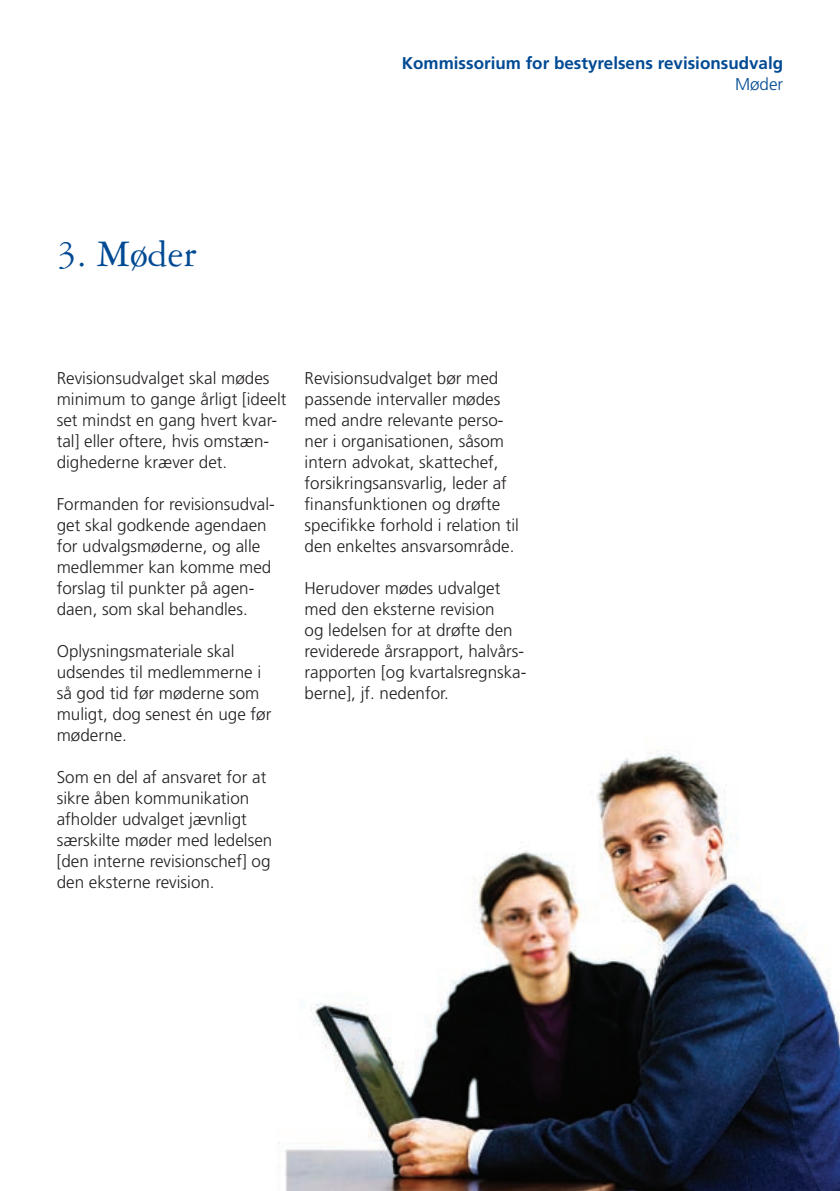
<style>
.page{position:relative;width:840px;height:1191px;background:#fff}
.page>*{position:absolute;margin:0;border:0;box-sizing:border-box;transform-origin:0 0}
.t1{font:40px "Garamond Three";color:#014a94}
.t2{font:300 17px/21px "Frutiger";color:#231f20}
.t3{font:700 17px "Frutiger";color:#014a94}
.t4{font:300 17px "Frutiger";color:#014a94}
</style>
<div class="page">
<img style="left:279px;top:750px;width:560px;height:441px">
<p class="t3" style="left:401px;top:54px;width:382px">Kommissorium for bestyrelsens revisionsudvalg</p>
<p class="t4" style="left:734px;top:75px;width:50px">Møder</p>
<h1 class="t1" style="left:57px;top:233px;width:141px">3. Møder</h1>
<p class="t2" style="left:57px;top:367px;width:231px">Revisionsudvalget skal mødes minimum to gange årligt [ideelt set mindst en gang hvert kvar&shy;tal] eller oftere, hvis omstæn&shy;dighederne kræver det.</p>
<p class="t2" style="left:57px;top:493px;width:219px">Formanden for revisionsudval&shy;get skal godkende agendaen for udvalgsmøderne, og alle medlemmer kan komme med forslag til punkter på agen&shy;daen, som skal behandles.</p>
<p class="t2" style="left:57px;top:640px;width:216px">Oplysningsmateriale skal udsendes til medlemmerne i så god tid før møderne som muligt, dog senest én uge før møderne.</p>
<p class="t2" style="left:57px;top:766px;width:217px">Som en del af ansvaret for at sikre åben kommunikation afholder udvalget jævnligt særskilte møder med ledelsen [den interne revisionschef] og den eksterne revision.</p>
<p class="t2" style="left:304px;top:367px;width:216px">Revisionsudvalget bør med passende intervaller mødes med andre relevante perso&shy;ner i organisationen, såsom intern advokat, skattechef, forsikringsansvarlig, leder af finansfunktionen og drøfte specifikke forhold i relation til den enkeltes ansvarsområde.</p>
<p class="t2" style="left:304px;top:577px;width:223px">Herudover mødes udvalget med den eksterne revision<br>og ledelsen for at drøfte den reviderede årsrapport, halvårs&shy;rapporten [og kvartalsregnska&shy;berne], jf. nedenfor.</p>
</div>
